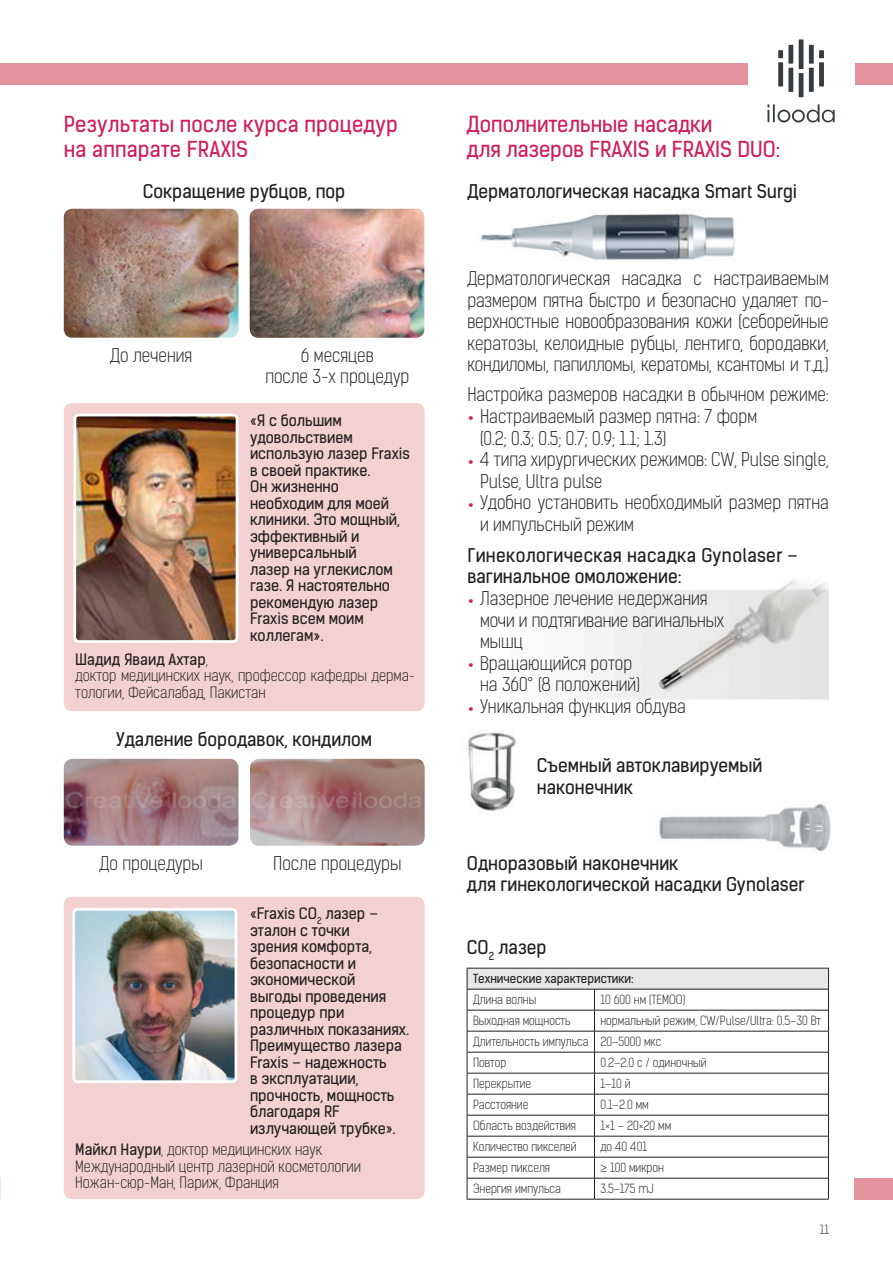
<style>
.page{position:relative;width:893px;height:1263px;background:#fff}
.page>*{position:absolute;margin:0;border:0;box-sizing:border-box;transform-origin:0 0}
.t1{font:21px/25.2px "Kelson Sans Regular RU";color:#d01d5c}
.t2{font:18px/21.6px "Kelson Sans Light RU";color:#231f20}
.t3{font:18px/21.6px "Kelson Sans Regular RU";color:#231f20}
.t4{font:18px/21.6px "Kelson Sans Regular RU";letter-spacing:.02em;color:#231f20}
.t5{font:15px/16.5px "Kelson Sans Regular RU";color:#231f20}
.t6{font:15px/16.5px "Kelson Sans Light RU";color:#231f20}
.t7{font:12px/21px "Kelson Sans Light RU";color:#231f20}
.t8{font:12px "Kelson Sans Regular RU";color:#231f20}
.s1{font-family:"Kelson Sans Light RU"}
.s2{font-family:"Kelson Sans Regular RU"}
.s3{font-family:"Kelson Sans Bold RU";color:#d01d5c}
</style>
<div class="page">
<img style="left:580px;top:580px;width:249px;height:120px">
<img style="left:481px;top:213px;width:254px;height:48px">
<div style="left:0;top:64px;width:893px;height:21px;background:#e4939d"></div>
<div style="left:855px;top:1178px;width:38px;height:21px;background:#e4939d"></div>
<div style="left:467px;top:968px;width:361px;height:21px;background:#e6e7e9"></div>
<hr style="left:467px;top:968px;width:127px;height:1px;background:#231f20">
<hr style="left:594px;top:968px;width:235px;height:1px;background:#231f20">
<hr style="left:467px;top:989px;width:127px;height:1px;background:#231f20">
<hr style="left:594px;top:989px;width:235px;height:1px;background:#231f20">
<hr style="left:467px;top:1010px;width:127px;height:1px;background:#231f20">
<hr style="left:594px;top:1010px;width:235px;height:1px;background:#231f20">
<hr style="left:467px;top:1031px;width:127px;height:1px;background:#231f20">
<hr style="left:594px;top:1031px;width:235px;height:1px;background:#231f20">
<hr style="left:467px;top:1052px;width:127px;height:1px;background:#231f20">
<hr style="left:594px;top:1052px;width:235px;height:1px;background:#231f20">
<hr style="left:467px;top:1073px;width:127px;height:1px;background:#231f20">
<hr style="left:594px;top:1073px;width:235px;height:1px;background:#231f20">
<hr style="left:467px;top:1094px;width:127px;height:1px;background:#231f20">
<hr style="left:594px;top:1094px;width:235px;height:1px;background:#231f20">
<hr style="left:467px;top:1115px;width:127px;height:1px;background:#231f20">
<hr style="left:594px;top:1115px;width:235px;height:1px;background:#231f20">
<hr style="left:467px;top:1136px;width:127px;height:1px;background:#231f20">
<hr style="left:594px;top:1136px;width:235px;height:1px;background:#231f20">
<hr style="left:467px;top:1157px;width:127px;height:1px;background:#231f20">
<hr style="left:594px;top:1157px;width:235px;height:1px;background:#231f20">
<hr style="left:467px;top:1178px;width:127px;height:1px;background:#231f20">
<svg style="left:467px;top:968px;width:1px;height:231px"></svg>
<hr style="left:594px;top:1178px;width:235px;height:1px;background:#231f20">
<svg style="left:594px;top:989px;width:1px;height:210px"></svg>
<svg style="left:828px;top:968px;width:1px;height:231px"></svg>
<hr style="left:467px;top:1199px;width:127px;height:1px;background:#231f20">
<hr style="left:594px;top:1199px;width:235px;height:1px;background:#231f20">
<img style="left:657px;top:804px;width:174px;height:48px">
<img style="left:468px;top:732px;width:48px;height:79px">
<img style="left:64px;top:759px;width:174px;height:87px">
<img style="left:250px;top:759px;width:175px;height:87px">
<img style="left:64px;top:209px;width:174px;height:129px">
<img style="left:250px;top:209px;width:174px;height:129px">
<div style="left:64px;top:897px;width:361px;height:302px;background:#f3d1d1;border-radius:9px"></div>
<div style="left:64px;top:403px;width:361px;height:308px;background:#f3d1d1;border-radius:9px"></div>
<img style="left:77px;top:418px;width:157px;height:221px">
<div style="left:73px;top:414px;width:165px;height:229px;border:3px solid #fff;border-radius:4px"></div>
<img style="left:76px;top:912px;width:157px;height:167px">
<div style="left:72px;top:908px;width:165px;height:175px;border:3px solid #fff;border-radius:4px"></div>
<div style="left:748px;top:36px;width:107px;height:87px;background:#fff"></div>
<div style="left:778px;top:50px;width:5px;height:8px;background:#363c40"></div>
<div style="left:778px;top:62px;width:5px;height:24px;background:#363c40"></div>
<div style="left:819px;top:62px;width:5px;height:24px;background:#363c40"></div>
<div style="left:819px;top:50px;width:5px;height:8px;background:#363c40"></div>
<div style="left:788px;top:68px;width:5px;height:24px;background:#363c40"></div>
<div style="left:788px;top:45px;width:5px;height:19px;background:#363c40"></div>
<div style="left:809px;top:45px;width:5px;height:19px;background:#363c40"></div>
<div style="left:809px;top:68px;width:5px;height:24px;background:#363c40"></div>
<hr style="left:799px;top:73px;width:4px;height:24px;background:#363c40">
<hr style="left:799px;top:39px;width:4px;height:30px;background:#363c40">
<svg style="left:767px;top:104px;width:68px;height:19px"></svg>
<p class="t1" style="left:64px;top:112px;width:336px">Результаты после курса процедур на аппарате FRAXIS</p>
<p class="t3" style="left:143px;top:181px;width:204px">Сокращение рубцов, пор</p>
<p class="t2" style="left:110px;top:345px;width:84px">До лечения</p>
<p class="t2" style="left:265px;top:345px;width:145px;text-align:center">6 месяцев<br>после 3-х процедур</p>
<p class="t5" style="left:250px;top:412px;width:161px">«Я с большим удовольствием использую лазер Fraxis в своей практике.<br>Он жизненно необходим для моей клиники. Это мощный, эффективный и универсальный<br>лазер на углекислом газе. Я настоятельно рекомендую лазер<br>Fraxis всем моим коллегам».</p>
<p class="t5" style="left:75px;top:651px;width:134px">Шадид Яваид Ахтар<span class="s1">,</span></p>
<p class="t6" style="left:75px;top:667px;width:341px">доктор медицинских наук, профессор кафедры дерма&shy;тологии, Фейсалабад, Пакистан</p>
<p class="t3" style="left:116px;top:729px;width:258px">Удаление бородавок, кондилом</p>
<p class="t2" style="left:99px;top:853px;width:105px">До процедуры</p>
<p class="t2" style="left:273px;top:853px;width:130px">После процедуры</p>
<p class="t5" style="left:250px;top:905px;width:161px">«Fraxis CO<sub>2</sub> лазер – эталон с точки<br>зрения комфорта, безопасности и экономической выгоды проведения процедур при различных показаниях.<br>Преимущество лазера<br>Fraxis – надежность<br>в эксплуатации, прочность, мощность благодаря RF излучающей трубке».</p>
<p class="t6" style="left:75px;top:1141px;width:287px"><span class="s2">Майкл Наури</span>, доктор медицинских наук<br>Международный центр лазерной косметологии<br>Ножан-сюр-Ман, Париж, Франция</p>
<p class="t1" style="left:467px;top:112px;width:315px">Дополнительные насадки<br>для лазеров FRAXIS и FRAXIS DUO:</p>
<p class="t3" style="left:467px;top:181px;width:331px">Дерматологическая насадка Smart Surgi</p>
<p class="t2" style="left:467px;top:268px;width:363px;text-align:justify">Дерматологическая насадка с настраиваемым размером пятна быстро и безопасно удаляет по&shy;верхностные новообразования кожи (себорейные кератозы, келоидные рубцы, лентиго, бородавки, кондиломы, папилломы, кератомы, ксантомы и т.д.)</p>
<p class="t2" style="left:467px;top:384px;width:363px">Настройка размеров насадки в обычном режиме:</p>
<p class="t2" style="left:480px;top:406px;width:279px;text-indent:-13px"><span class="s3">•</span> Настраиваемый размер пятна: 7 форм (0.2; 0.3; 0.5; 0.7; 0.9; 1.1; 1.3)</p>
<p class="t2" style="left:480px;top:449px;width:350px;text-indent:-13px"><span class="s3">•</span> 4 типа хирургических режимов: CW, Pulse single,<br>Pulse, Ultra pulse</p>
<p class="t2" style="left:480px;top:492px;width:350px;text-indent:-13px"><span class="s3">•</span> Удобно установить необходимый размер пятна и импульсный режим</p>
<p class="t4" style="left:467px;top:544px;width:332px">Гинекологическая насадка Gynolaser – вагинальное омоложение:</p>
<p class="t2" style="left:480px;top:588px;width:246px;text-indent:-13px"><span class="s3">•</span> Лазерное лечение недержания мочи и подтягивание вагинальных мышц</p>
<p class="t2" style="left:480px;top:653px;width:162px;text-indent:-13px"><span class="s3">•</span> Вращающийся ротор на 360° (8 положений)</p>
<p class="t2" style="left:467px;top:696px;width:220px"><span class="s3">•</span> Уникальная функция обдува</p>
<p class="t3" style="left:537px;top:755px;width:227px">Съемный автоклавируемый наконечник</p>
<p class="t3" style="left:467px;top:852px;width:339px">Одноразовый наконечник<br>для гинекологической насадки Gynolaser</p>
<p class="t3" style="left:467px;top:937px;width:81px">СО<sub>2</sub> лазер</p>
<p class="t8" style="left:473px;top:971px;width:162px">Технические характеристики:</p>
<p class="t7" style="left:473px;top:989px;width:65px">Длина волны</p>
<p class="t7" style="left:600px;top:989px;width:86px">10 600 нм (TEMOO)</p>
<p class="t7" style="left:473px;top:1010px;width:99px">Выходная мощность</p>
<p class="t7" style="left:473px;top:1010px;width:350px;text-indent:127px">нормальный режим, CW/Pulse/Ultra: 0.5–30 Вт<br>Длительность импульса 20–5000 мкс<br>Повтор</p>
<p class="t7" style="left:600px;top:1052px;width:108px">0.2–2.0 с / одиночный</p>
<p class="t7" style="left:473px;top:1073px;width:60px">Перекрытие</p>
<p class="t7" style="left:600px;top:1073px;width:32px">1–10 й</p>
<p class="t7" style="left:473px;top:1094px;width:57px">Расстояние</p>
<p class="t7" style="left:600px;top:1094px;width:50px">0.1–2.0 мм</p>
<p class="t7" style="left:473px;top:1115px;width:104px">Область воздействия</p>
<p class="t7" style="left:600px;top:1115px;width:72px">1×1 – 20×20 мм</p>
<p class="t7" style="left:473px;top:1136px;width:105px">Количество пикселей</p>
<p class="t7" style="left:600px;top:1136px;width:48px">до 40 401</p>
<p class="t7" style="left:473px;top:1157px;width:78px">Размер пикселя</p>
<p class="t7" style="left:600px;top:1157px;width:65px">≥ 100 микрон</p>
<p class="t7" style="left:473px;top:1178px;width:89px">Энергия импульса</p>
<p class="t7" style="left:600px;top:1178px;width:55px">3.5–175 mJ</p>
<p class="t7" style="left:820px;top:1219px;width:11px">11</p>
</div>
